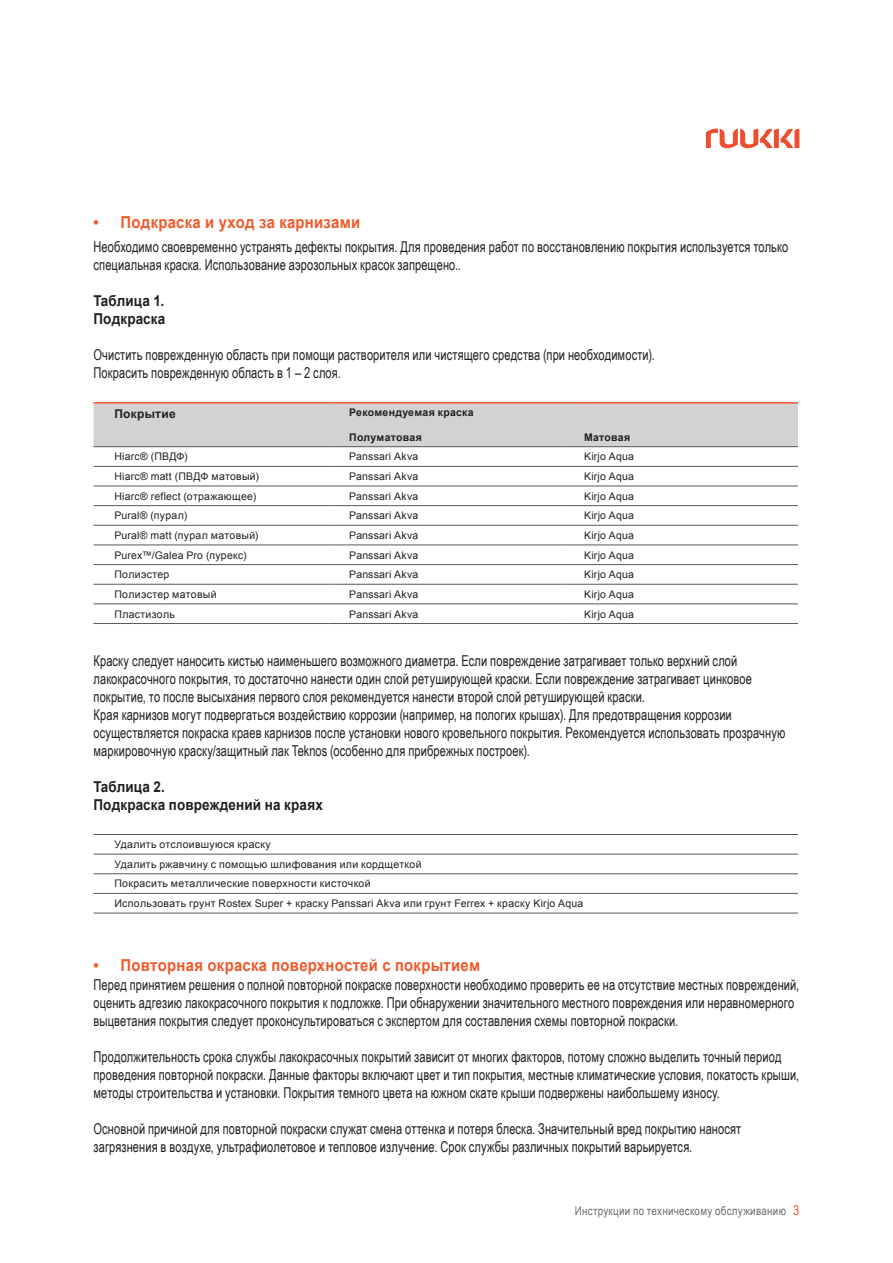
<style>
.page{position:relative;width:893px;height:1263px;background:#fff}
.page>*{position:absolute;margin:0;border:0;box-sizing:border-box;transform-origin:0 0}
.t1{font:700 16.5px "Arial";letter-spacing:.02em;color:#f15929;scale:.9 1}
.t2{font:15px/18px "Arial Narrow";letter-spacing:.01em;color:#231f20;scale:.9 1}
.t3{font:700 15px/18px "Arial";letter-spacing:.005em;color:#231f20;scale:.9 1}
.t4{font:12px "Arial Narrow";letter-spacing:.02em;color:#6c6d70}
.t5{font:700 12px "Arial";letter-spacing:.02em;color:#231f20}
.t6{font:10.5px/19.6px "Arial";letter-spacing:.025em;color:#231f20}
.t7{font:700 10.5px "Arial";letter-spacing:.025em;color:#231f20}
.s1{font-size:13.5px;color:#ef4d2f}
</style>
<div class="page">
<svg style="left:706px;top:129px;width:93px;height:19px"></svg>
<div style="left:94px;top:404px;width:704px;height:42px;background:#d1d2d4"></div>
<hr style="left:94px;top:402px;width:234px;height:2px;background:#f15929">
<hr style="left:328px;top:402px;width:235px;height:2px;background:#f15929">
<hr style="left:563px;top:402px;width:235px;height:2px;background:#f15929">
<hr style="left:94px;top:623px;width:234px;height:1px;background:#57585a">
<hr style="left:328px;top:623px;width:235px;height:1px;background:#57585a">
<hr style="left:563px;top:623px;width:235px;height:1px;background:#57585a">
<hr style="left:94px;top:446px;width:234px;height:1px;background:#57585a">
<hr style="left:328px;top:446px;width:235px;height:1px;background:#57585a">
<hr style="left:563px;top:446px;width:235px;height:1px;background:#57585a">
<hr style="left:94px;top:466px;width:234px;height:1px;background:#57585a">
<hr style="left:328px;top:466px;width:235px;height:1px;background:#57585a">
<hr style="left:563px;top:466px;width:235px;height:1px;background:#57585a">
<hr style="left:94px;top:486px;width:234px;height:1px;background:#57585a">
<hr style="left:328px;top:486px;width:235px;height:1px;background:#57585a">
<hr style="left:563px;top:486px;width:235px;height:1px;background:#57585a">
<hr style="left:94px;top:505px;width:234px;height:1px;background:#57585a">
<hr style="left:328px;top:505px;width:235px;height:1px;background:#57585a">
<hr style="left:563px;top:505px;width:235px;height:1px;background:#57585a">
<hr style="left:94px;top:525px;width:234px;height:1px;background:#57585a">
<hr style="left:328px;top:525px;width:235px;height:1px;background:#57585a">
<hr style="left:563px;top:525px;width:235px;height:1px;background:#57585a">
<hr style="left:94px;top:544px;width:234px;height:1px;background:#57585a">
<hr style="left:328px;top:544px;width:235px;height:1px;background:#57585a">
<hr style="left:563px;top:544px;width:235px;height:1px;background:#57585a">
<hr style="left:94px;top:564px;width:234px;height:1px;background:#57585a">
<hr style="left:328px;top:564px;width:235px;height:1px;background:#57585a">
<hr style="left:563px;top:564px;width:235px;height:1px;background:#57585a">
<hr style="left:94px;top:584px;width:234px;height:1px;background:#57585a">
<hr style="left:328px;top:584px;width:235px;height:1px;background:#57585a">
<hr style="left:563px;top:584px;width:235px;height:1px;background:#57585a">
<hr style="left:94px;top:603px;width:234px;height:1px;background:#57585a">
<hr style="left:328px;top:603px;width:235px;height:1px;background:#57585a">
<hr style="left:563px;top:603px;width:235px;height:1px;background:#57585a">
<hr style="left:94px;top:834px;width:704px;height:1px;background:#57585a">
<hr style="left:94px;top:854px;width:704px;height:1px;background:#57585a">
<hr style="left:94px;top:873px;width:704px;height:1px;background:#57585a">
<hr style="left:94px;top:893px;width:704px;height:1px;background:#57585a">
<hr style="left:94px;top:913px;width:704px;height:1px;background:#57585a">
<p class="t1" style="left:94px;top:211px;width:298px">• Подкраска и уход за карнизами</p>
<p class="t2" style="left:94px;top:237px;width:773px">Необходимо своевременно устранять дефекты покрытия. Для проведения работ по восстановлению покрытия используется только специальная краска. Использование аэрозольных красок запрещено..</p>
<p class="t3" style="left:94px;top:292px;width:81px">Таблица 1.<br>Подкраска</p>
<p class="t2" style="left:94px;top:345px;width:625px">Очистить поврежденную область при помощи растворителя или чистящего средства (при необходимости).<br>Покрасить поврежденную область в 1 – 2 слоя.</p>
<p class="t5" style="left:114px;top:405px;width:63px">Покрытие</p>
<p class="t7" style="left:349px;top:406px;width:126px">Рекомендуемая краска</p>
<p class="t7" style="left:349px;top:430px;width:74px">Полуматовая</p>
<p class="t7" style="left:584px;top:430px;width:48px">Матовая</p>
<p class="t6" style="left:114px;top:447px;width:75px">Hiarc® (ПВДФ)</p>
<p class="t6" style="left:349px;top:447px;width:71px">Panssari Akva</p>
<p class="t6" style="left:584px;top:447px;width:51px">Kirjo Aqua</p>
<p class="t6" style="left:114px;top:467px;width:146px">Hiarc® matt (ПВДФ матовый)</p>
<p class="t6" style="left:349px;top:467px;width:71px">Panssari Akva</p>
<p class="t6" style="left:584px;top:467px;width:51px">Kirjo Aqua</p>
<p class="t6" style="left:114px;top:486px;width:143px">Hiarc® reflect (отражающее)</p>
<p class="t6" style="left:349px;top:486px;width:71px">Panssari Akva</p>
<p class="t6" style="left:584px;top:486px;width:51px">Kirjo Aqua</p>
<p class="t6" style="left:114px;top:506px;width:74px">Pural® (пурал)</p>
<p class="t6" style="left:349px;top:506px;width:71px">Panssari Akva</p>
<p class="t6" style="left:584px;top:506px;width:51px">Kirjo Aqua</p>
<p class="t6" style="left:114px;top:525px;width:145px">Pural® matt (пурал матовый)</p>
<p class="t6" style="left:349px;top:525px;width:71px">Panssari Akva</p>
<p class="t6" style="left:584px;top:525px;width:51px">Kirjo Aqua</p>
<p class="t6" style="left:114px;top:545px;width:134px">Purex™/Galea Pro (пурекс)</p>
<p class="t6" style="left:349px;top:545px;width:71px">Panssari Akva</p>
<p class="t6" style="left:584px;top:545px;width:51px">Kirjo Aqua</p>
<p class="t6" style="left:114px;top:565px;width:56px">Полиэстер</p>
<p class="t6" style="left:349px;top:565px;width:71px">Panssari Akva</p>
<p class="t6" style="left:584px;top:565px;width:51px">Kirjo Aqua</p>
<p class="t6" style="left:115px;top:584px;width:104px">Полиэстер матовый</p>
<p class="t6" style="left:349px;top:584px;width:71px">Panssari Akva</p>
<p class="t6" style="left:584px;top:584px;width:51px">Kirjo Aqua</p>
<p class="t6" style="left:115px;top:604px;width:62px">Пластизоль</p>
<p class="t6" style="left:349px;top:604px;width:71px">Panssari Akva</p>
<p class="t6" style="left:584px;top:604px;width:51px">Kirjo Aqua</p>
<p class="t2" style="left:94px;top:651px;width:770px">Краску следует наносить кистью наименьшего возможного диаметра. Если повреждение затрагивает только верхний слой лакокрасочного покрытия, то достаточно нанести один слой ретуширующей краски. Если повреждение затрагивает цинковое покрытие, то после высыхания первого слоя рекомендуется нанести второй слой ретуширующей краски.<br>Края карнизов могут подвергаться воздействию коррозии (например, на пологих крышах). Для предотвращения коррозии осуществляется покраска краев карнизов после установки нового кровельного покрытия. Рекомендуется использовать прозрачную маркировочную краску/защитный лак Teknos (особенно для прибрежных построек).</p>
<p class="t3" style="left:94px;top:778px;width:256px">Таблица 2.<br>Подкраска повреждений на краях</p>
<p class="t6" style="left:114px;top:835px;width:470px">Удалить отслоившуюся краску<br>Удалить ржавчину с помощью шлифования или кордщеткой<br>Покрасить металлические поверхности кисточкой<br>Использовать грунт Rostex Super + краску Panssari Akva или грунт Ferrex + краску Kirjo Aqua</p>
<p class="t1" style="left:94px;top:954px;width:431px">• Повторная окраска поверхностей с покрытием</p>
<p class="t2" style="left:94px;top:975px;width:786px">Перед принятием решения о полной повторной покраске поверхности необходимо проверить ее на отсутствие местных повреждений, оценить адгезию лакокрасочного покрытия к подложке. При обнаружении значительного местного повреждения или неравномерного выцветания покрытия следует проконсультироваться с экспертом для составления схемы повторной покраски.</p>
<p class="t2" style="left:94px;top:1047px;width:786px">Продолжительность срока службы лакокрасочных покрытий зависит от многих факторов, потому сложно выделить точный период проведения повторной покраски. Данные факторы включают цвет и тип покрытия, местные климатические условия, покатость крыши, методы строительства и установки. Покрытия темного цвета на южном скате крыши подвержены наибольшему износу.</p>
<p class="t2" style="left:94px;top:1119px;width:721px">Основной причиной для повторной покраски служат смена оттенка и потеря блеска. Значительный вред покрытию наносят загрязнения в воздухе, ультрафиолетовое и тепловое излучение. Срок службы различных покрытий варьируется.</p>
<p class="t4" style="left:575px;top:1202px;width:226px">Инструкции по техническому обслуживанию <span class="s1">3</span></p>
</div>
